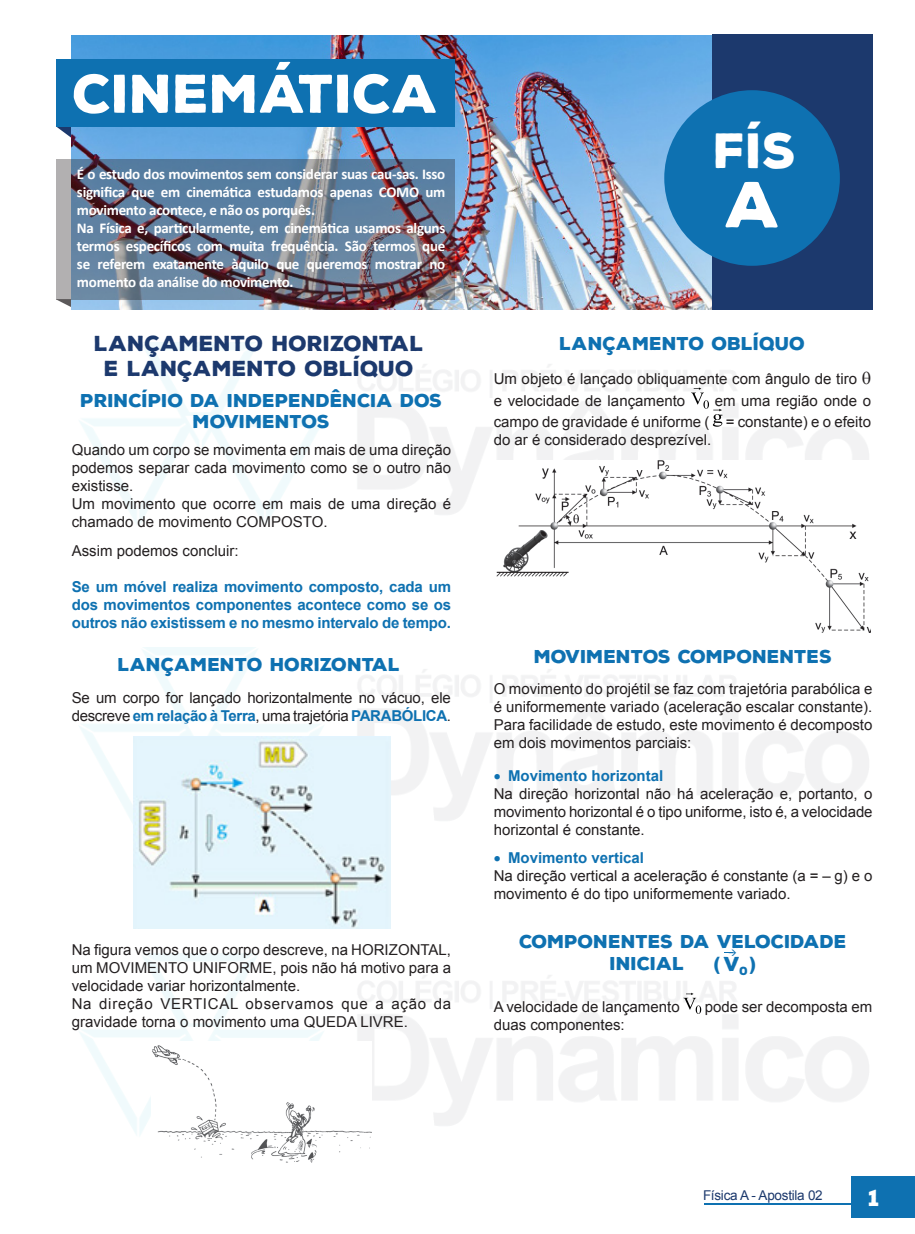
<style>
.page{position:relative;width:915px;height:1234px;background:#fff}
.page>*{position:absolute;margin:0;border:0;box-sizing:border-box;transform-origin:0 0}
.t1{font:900 63px "Nexa Rust Sans";color:#fff}
.t2{font:900 52.5px "Nexa Rust Sans";color:#fff}
.t3{font:900 48px "Nexa Rust Sans";color:#fff}
.t4{font:900 22.5px "Nexa Rust Sans";color:#fff}
.t5{font:900 21px "Nexa Rust Sans";color:#1c396d}
.heading_6{font:900 18px/21.6px "Nexa Rust Sans";color:#0e71b1}
.Enunciado{font:900 18px "Nexa Rust Sans";color:#0e71b1}
.heading_7{font:900 18px "Nexa Rust Sans";color:#0e71b1}
.t6{font:900 18px "Arial";color:#0e71b1}
.t7{font:15px/18px "Arial";color:#231f20}
.t8{font:700 15px/18px "Calibri";letter-spacing:-.02em;color:#fff}
.Enunciado-2{font:700 15px/18px "Arial";letter-spacing:-.01em;color:#0e71b1;text-align:justify}
.t9{font:13.5px "Arial";letter-spacing:-.02em;color:#1c396d}
.s1{font-weight:700;color:#0e71b1}
.s2{font-family:"Nexa Rust Sans";font-size:19.5px}
</style>
<div class="page">
<svg style="left:57px;top:127px;width:15px;height:11px"></svg>
<svg style="left:56px;top:299px;width:16px;height:10px"></svg>
<img style="left:72px;top:35px;width:639px;height:274px">
<div style="left:711px;top:34px;width:161px;height:275px;background:#1c396d"></div>
<div style="left:664px;top:90px;width:175px;height:176px;background:#0e71b1;border-radius:50%"></div>
<div style="left:56px;top:59px;width:398px;height:68px;background:#0e71b1"></div>
<img style="left:56px;top:159px;width:398px;height:140px">
<hr style="left:703px;top:1203px;width:155px;height:1px;background:#0e71b1">
<div style="left:851px;top:1175px;width:63px;height:42px;background:#0e71b1"></div>
<img style="left:79px;top:342px;width:790px;height:182px">
<img style="left:152px;top:1045px;width:219px;height:117px">
<svg style="left:690px;top:387px;width:32px;height:39px"></svg>
<img style="left:496px;top:460px;width:374px;height:172px">
<svg style="left:683px;top:992px;width:18px;height:21px"></svg>
<img style="left:133px;top:736px;width:257px;height:192px">
<svg style="left:862px;top:371px;width:7px;height:13px"></svg>
<h2 class="t2" style="left:73px;top:58px;width:367px">CINEMÁTICA</h2>
<p class="t8" style="left:77px;top:164px;width:370px">É o estudo dos movimentos sem considerar suas cau-sas. Isso significa que em cinemática estudamos apenas COMO um movimento acontece, e não os porquês.<br>Na Física e, particularmente, em cinemática usamos alguns termos específicos com muita frequência. São termos que se referem exatamente àquilo que queremos mostrar no momento da análise do movimento.</p>
<p class="t5" style="left:94px;top:329px;width:331px">LANÇAMENTO HORIZONTAL</p>
<p class="t5" style="left:104px;top:354px;width:311px">E LANÇAMENTO OBLÍQUO</p>
<p class="heading_6" style="left:81px;top:389px;width:363px">PRINCÍPIO DA INDEPENDÊNCIA DOS</p>
<p class="heading_6" style="left:193px;top:411px;width:138px">MOVIMENTOS</p>
<p class="t7" style="left:72px;top:441px;width:381px;text-align:justify">Quando um corpo se movimenta em mais de uma direção podemos separar cada movimento como se o outro não existisse.</p>
<p class="t7" style="left:72px;top:495px;width:381px">Um movimento que ocorre em mais de uma direção é chamado de movimento COMPOSTO.</p>
<p class="t7" style="left:72px;top:542px;width:168px">Assim podemos concluir:</p>
<p class="Enunciado-2" style="left:72px;top:578px;width:381px">Se um móvel realiza movimento composto, cada um dos movimentos componentes acontece como se os outros não existissem e no mesmo intervalo de tempo.</p>
<p class="heading_6" style="left:118px;top:654px;width:284px">LANÇAMENTO HORIZONTAL</p>
<p class="t7" style="left:72px;top:688px;width:381px">Se um corpo for lançado horizontalmente no vácuo, ele descreve <span class="s1">em relação à Terra</span>, uma trajetória <span class="s1">PARABÓLICA</span>.</p>
<p class="t7" style="left:72px;top:940px;width:381px;text-align:justify">Na figura vemos que o corpo descreve, na HORIZONTAL, um MOVIMENTO UNIFORME, pois não há motivo para a velocidade variar horizontalmente.</p>
<p class="t7" style="left:72px;top:994px;width:381px">Na direção VERTICAL observamos que a ação da gravidade torna o movimento uma QUEDA LIVRE.</p>
<h3 class="t3" style="left:713px;top:118px;width:84px">FÍS</h3>
<h1 class="t1" style="left:725px;top:162px;width:58px">A</h1>
<p class="heading_7" style="left:559px;top:331px;width:247px">LANÇAMENTO OBLÍQUO</p>
<p class="t7" style="left:493px;top:368px;width:365px;line-height:21.3px">Um objeto é lançado obliquamente com ângulo de tiro e velocidade de lançamento</p>
<p class="t7" style="left:493px;top:390px;width:379px;line-height:21px;text-align:right">em uma região onde o<br>campo de gravidade é uniforme ( = constante) e o efeito</p>
<p class="t7" style="left:493px;top:430px;width:219px">do ar é considerado desprezível.</p>
<p class="Enunciado" style="left:534px;top:644px;width:299px">MOVIMENTOS COMPONENTES</p>
<p class="t7" style="left:493px;top:680px;width:380px;text-align:justify">O movimento do projétil se faz com trajetória parabólica e é uniformemente variado (aceleração escalar constante).<br>Para facilidade de estudo, este movimento é decomposto em dois movimentos parciais:</p>
<p class="Enunciado-2" style="left:493px;top:766px;width:171px">• Movimento horizontal</p>
<p class="t7" style="left:493px;top:784px;width:380px;text-align:justify">Na direção horizontal não há aceleração e, portanto, o movimento horizontal é o tipo uniforme, isto é, a velocidade horizontal é constante.</p>
<p class="Enunciado-2" style="left:493px;top:849px;width:152px">• Movimento vertical</p>
<p class="t7" style="left:493px;top:867px;width:380px">Na direção vertical a aceleração é constante (a = – g) e o movimento é do tipo uniformemente variado.</p>
<p class="heading_6" style="left:609px;top:930px;width:238px;text-indent:-90px">COMPONENTES DA VELOCIDADE<br>INICIAL</p>
<p class="t6" style="left:713px;top:950px;width:44px">(<span class="s2">V</span><sub>0</sub>)</p>
<p class="t7" style="left:493px;top:998px;width:187px">A velocidade de lançamento</p>
<p class="t7" style="left:704px;top:998px;width:169px">pode ser decomposta em</p>
<p class="t7" style="left:493px;top:1016px;width:132px">duas componentes:</p>
<p class="t9" style="left:702px;top:1186px;width:121px">Física A - Apostila 02</p>
<h3 class="t4" style="left:868px;top:1182px;width:13px">1</h3>
</div>
